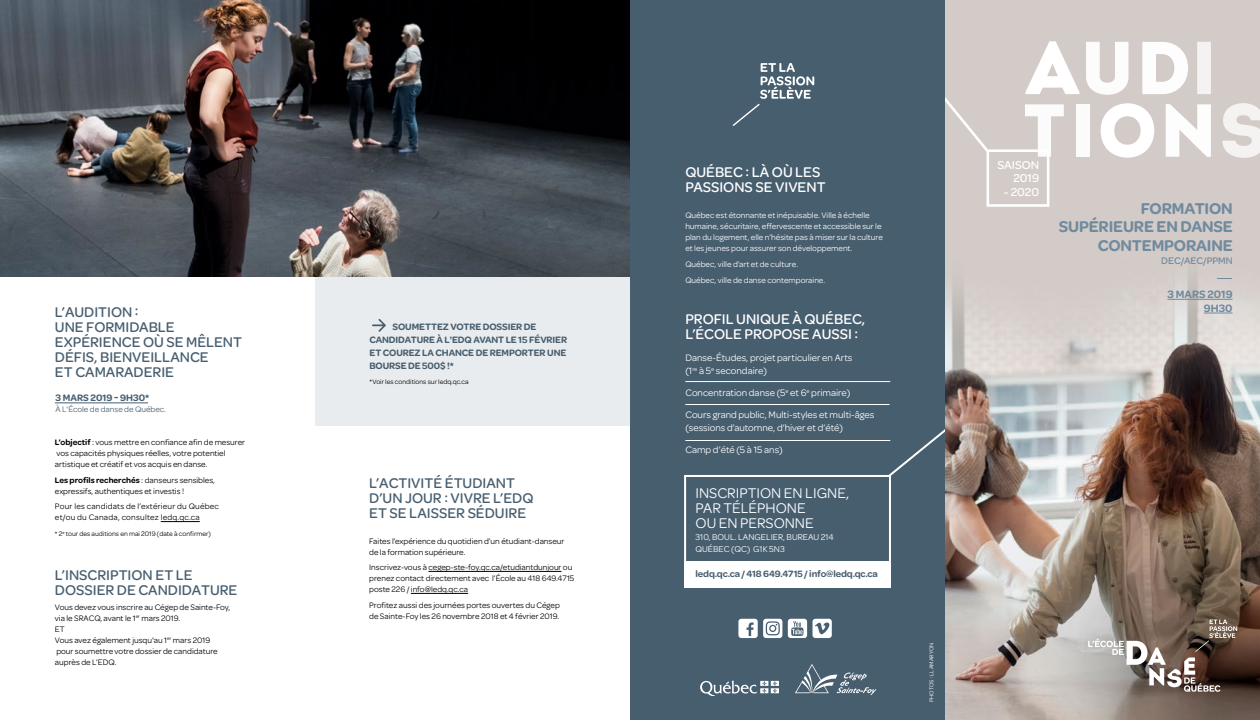
<style>
.page{position:relative;width:1260px;height:720px;background:#fff}
.page>*{position:absolute;margin:0;border:0;box-sizing:border-box;transform-origin:0 0}
.t1{font:600 16.7px/18px "Omnes";letter-spacing:-.01em;color:#708a9e;text-align:right}
.t2{font:500 15px/15px "Omnes";color:#475e6f}
.t3{font:500 15px/15px "Omnes";color:#fff}
.t4{font:15px/15px "Omnes";color:#fff}
.t5{font:500 12.2px/13.5px "Omnes";color:#fff;text-align:right}
.t6{font:600 11.4px/13.7px "Omnes";color:#708a9e;text-align:right}
.t7{font:500 10.2px "Omnes";color:#708a9e}
.t8{font:10px/13px "Omnes";color:#fff}
.t9{font:600 10px "Omnes";color:#475e6f}
.t10{font:600 9.9px/13.1px "Omnes";letter-spacing:-.01em;color:#475e6f}
.t11{font:600 9.8px "Omnes";letter-spacing:-.01em;color:#475e6f}
.t12{font:9px/12px "Omnes";color:#fff}
.t13{font:8.5px/11px "Omnes";color:#000}
.t14{font:8.5px/11px "Omnes";color:#fff}
.t15{font:8.5px/11px "Omnes";letter-spacing:.025em;color:#000}
.t16{font:8.5px "Omnes";color:#475e6f}
.t17{font:7px "Omnes";color:#000}
.t18{font:6px "Omnes";color:#fff}
.s1{font-weight:600}
</style>
<div class="page">
<div style="left:315px;top:276px;width:315px;height:150px;background:#e9ecee"></div>
<div style="left:630px;top:0;width:325px;height:720px;background:#475e6f"></div>
<svg style="left:733px;top:63px;width:81px;height:63px"></svg>
<hr style="left:685px;top:381px;width:205px;height:1px;background:#fff">
<hr style="left:685px;top:404px;width:205px;height:1px;background:#fff">
<hr style="left:685px;top:440px;width:205px;height:1px;background:#fff">
<div style="left:684px;top:475px;width:207px;height:113px;background:#475e6f;border:2px solid #fff"></div>
<div style="left:684px;top:561px;width:207px;height:26px;background:#fff"></div>
<svg style="left:886px;top:381px;width:59px;height:98px"></svg>
<svg style="left:788px;top:619px;width:19px;height:19px"></svg>
<svg style="left:813px;top:619px;width:19px;height:19px"></svg>
<svg style="left:738px;top:619px;width:44px;height:19px"></svg>
<svg style="left:700px;top:681px;width:79px;height:15px"></svg>
<svg style="left:795px;top:664px;width:82px;height:31px"></svg>
<hr style="left:428px;top:571px;width:134px;height:1px;background:#000">
<hr style="left:411px;top:593px;width:57px;height:1px;background:#000">
<hr style="left:161px;top:521px;width:39px;height:1px;background:#000">
<img style="left:0;top:0;width:630px;height:276px">
<img style="left:945px;top:0;width:315px;height:720px">
<div style="left:987px;top:149px;width:62px;height:58px;border:3px solid #fff"></div>
<div style="left:945px;top:43px;width:47px;height:113px;background:#d3cbc8"></div>
<svg style="left:1217px;top:278px;width:15px;height:1px"></svg>
<svg style="left:1088px;top:619px;width:149px;height:73px;background:#857871"></svg>
<hr style="left:1167px;top:299px;width:66px;height:1px;background:#708a9e">
<svg style="left:1204px;top:313px;width:29px;height:1px"></svg>
<svg style="left:1025px;top:41px;width:54px;height:53px"></svg>
<svg style="left:1086px;top:42px;width:42px;height:53px"></svg>
<svg style="left:1142px;top:42px;width:46px;height:52px"></svg>
<svg style="left:1197px;top:42px;width:14px;height:52px"></svg>
<svg style="left:1025px;top:104px;width:39px;height:53px"></svg>
<div style="left:1076px;top:104px;width:14px;height:53px;background:#fff"></div>
<svg style="left:1101px;top:103px;width:53px;height:55px"></svg>
<svg style="left:1166px;top:104px;width:45px;height:53px"></svg>
<svg style="left:1223px;top:103px;width:37px;height:55px"></svg>
<hr style="left:55px;top:403px;width:93px;height:1px;background:#475e6f">
<svg style="left:372px;top:319px;width:14px;height:13px"></svg>
<h2 class="t2" style="left:55px;top:304px;width:189px">L’AUDITION :<br>UNE FORMIDABLE<br>EXPÉRIENCE OÙ SE MÊLENT<br>DÉFIS, BIENVEILLANCE<br>ET CAMARADERIE</h2>
<p class="t9" style="left:56px;top:390px;width:95px">3 MARS 2019 - 9H30*</p>
<p class="t16" style="left:56px;top:403px;width:112px">À L'École de danse de Québec.</p>
<p class="t13" style="left:55px;top:437px;width:192px"><span class="s1">L’objectif</span> : vous mettre en confiance afin de mesurer vos capacités physiques réelles, votre potentiel artistique et créatif et vos acquis en danse.</p>
<p class="t13" style="left:55px;top:474px;width:162px"><span class="s1">Les profils recherchés</span> : danseurs sensibles, expressifs, authentiques et investis !</p>
<p class="t15" style="left:55px;top:501px;width:165px">Pour les candidats de l’extérieur du Québec et/ou du Canada, consultez ledq.qc.ca</p>
<p class="t17" style="left:55px;top:529px;width:157px">* 2<sup>e</sup> tour des auditions en mai 2019 (date à confirmer)</p>
<h2 class="t2" style="left:55px;top:566px;width:184px">L’INSCRIPTION ET LE<br>DOSSIER DE CANDIDATURE</h2>
<p class="t13" style="left:55px;top:601px;width:177px">Vous devez vous inscrire au Cégep de Sainte-Foy, via le SRACQ, avant le 1<sup>er</sup> mars 2019.<br>ET<br>Vous avez également jusqu'au 1<sup>er</sup> mars 2019<br>pour soumettre votre dossier de candidature auprès de L’EDQ.</p>
<p class="t10" style="left:369px;top:319px;width:199px;text-indent:23px">SOUMETTEZ VOTRE DOSSIER DE<br>CANDIDATURE À L'EDQ AVANT LE 15 FÉVRIER<br>ET COUREZ LA CHANCE DE REMPORTER UNE<br>BOURSE DE 500$ !*</p>
<p class="t17" style="left:369px;top:377px;width:101px">*Voir les conditions sur ledq.qc.ca</p>
<h2 class="t2" style="left:369px;top:475px;width:166px">L’ACTIVITÉ ÉTUDIANT<br>D’UN JOUR : VIVRE L’EDQ<br>ET SE LAISSER SÉDUIRE</h2>
<p class="t13" style="left:369px;top:535px;width:197px">Faites l’expérience du quotidien d’un étudiant-danseur de la formation supérieure.</p>
<p class="t13" style="left:369px;top:561px;width:207px">Inscrivez-vous à cegep-ste-foy.qc.ca/etudiantdunjour ou prenez contact directement avec l’École au 418 649.4715 poste 226 / info@ledq.qc.ca</p>
<p class="t13" style="left:369px;top:599px;width:192px">Profitez aussi des journées portes ouvertes du Cégep de Sainte-Foy les 26 novembre 2018 et 4 février 2019.</p>
<h2 class="t3" style="left:685px;top:164px;width:142px">QUÉBEC : LÀ OÙ LES<br>PASSIONS SE VIVENT</h2>
<p class="t14" style="left:685px;top:210px;width:199px">Québec est étonnante et inépuisable. Ville à échelle humaine, sécuritaire, effervescente et accessible sur le plan du logement, elle n’hésite pas à miser sur la culture et les jeunes pour assurer son développement.</p>
<p class="t14" style="left:685px;top:256px;width:141px;line-height:15.5px">Québec, ville d’art et de culture.<br>Québec, ville de danse contemporaine.</p>
<h2 class="t3" style="left:685px;top:311px;width:181px">PROFIL UNIQUE À QUÉBEC,<br>L’ÉCOLE PROPOSE AUSSI :</h2>
<p class="t8" style="left:685px;top:351px;width:169px">Danse-Études, projet particulier en Arts (1<sup>re</sup> à 5<sup>e</sup> secondaire)</p>
<p class="t8" style="left:685px;top:386px;width:166px">Concentration danse (5<sup>e</sup> et 6<sup>e</sup> primaire)</p>
<p class="t8" style="left:685px;top:408px;width:191px">Cours grand public, Multi-styles et multi-âges (sessions d’automne, d’hiver et d’été)</p>
<p class="t8" style="left:685px;top:443px;width:99px">Camp d’été (5 à 15 ans)</p>
<h2 class="t4" style="left:696px;top:485px;width:155px">INSCRIPTION EN LIGNE,<br>PAR TÉLÉPHONE<br>OU EN PERSONNE</h2>
<p class="t12" style="left:696px;top:531px;width:140px">310, BOUL. LANGELIER, BUREAU 214<br>QUÉBEC (QC) G1K 5N3</p>
<p class="t11" style="left:696px;top:567px;width:184px">ledq.qc.ca / 418 649.4715 / info@ledq.qc.ca</p>
<p class="t18" style="left:928px;top:702px;width:61px;rotate:-90deg">PHOTOS : LLAMARYON</p>
<h3 class="t5" style="left:997px;top:157px;width:43px">SAISON<br>2019</h3>
<h3 class="t5" style="left:1004px;top:184px;width:37px">- 2020</h3>
<h1 class="t1" style="left:1059px;top:199px;width:175px">FORMATION<br>SUPÉRIEURE EN DANSE<br>CONTEMPORAINE</h1>
<p class="t7" style="left:1161px;top:254px;width:73px">DEC/AEC/PPMN</p>
<h3 class="t6" style="left:1167px;top:287px;width:67px">3 MARS 2019<br>9H30</h3>
</div>
